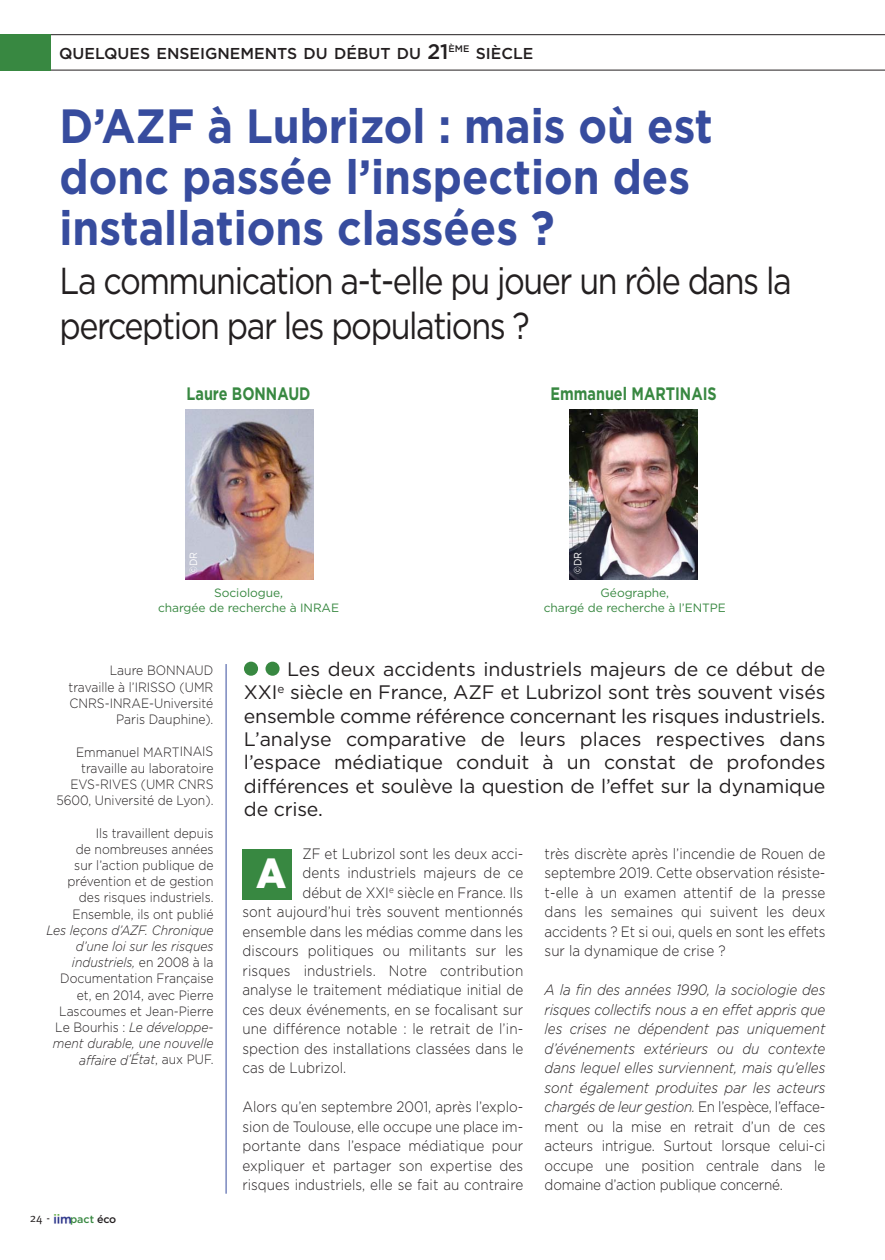
<style>
.page{position:relative;width:885px;height:1260px;background:#fff}
.page>*{position:absolute;margin:0;border:0;box-sizing:border-box;transform-origin:0 0}
.t1{font:700 48px/51px "Gotham";color:#374c9e;scale:.9 1}
.t2{font:900 42px "Gotham";color:#fff;scale:.9 1}
.t3{font:37.5px/45px "Gotham";letter-spacing:-.045em;color:#231f20;scale:.86 1}
.t4{font:19.5px/23.4px "Gotham";letter-spacing:-.01em;color:#231f20;text-align:justify}
.t5{font:700 18px "Gotham";color:#388841;scale:.8 1}
.t6{font:500 15.75px "Gotham";color:#231f20}
.t7{font:300 15px/19.5px "Gotham";color:#231f20;text-align:justify;scale:.9 1}
.t8{font:italic 300 15px/19.5px "Gotham";letter-spacing:-.005em;color:#231f20;text-align:justify;scale:.9 1}
.t9{font:300 13.5px/16.2px "Gotham";color:#231f20;text-align:right;scale:.9 1}
.t10{font:italic 300 13.5px/16.2px "Gotham";color:#231f20;text-align:right;scale:.9 1}
.t11{font:12px/14.4px "Gotham";letter-spacing:-.005em;color:#388841;text-align:center}
.t12{font:12px "Meta";color:#231f20}
.t13{font:500 10.8px "Gotham";color:#388841}
.t14{font:10.5px "Gotham";color:#fff;scale:.9 1}
.s1{font-size:21px}
.s2{font-style:normal}
.s3{color:#231f20}
</style>
<div class="page">
<img style="left:54px;top:1214px;width:16px;height:9px">
<hr style="left:225px;top:664px;width:1px;height:529px;background:#374c9e">
<div style="left:243px;top:848px;width:49px;height:51px;background:#388841"></div>
<svg style="left:51px;top:34px;width:833px;height:37px"></svg>
<div style="left:0;top:34px;width:51px;height:37px;background:#388841"></div>
<img style="left:186px;top:409px;width:127px;height:170px">
<img style="left:569px;top:409px;width:128px;height:170px">
<div style="left:244px;top:661px;width:14px;height:14px;background:#388841;border-radius:50%"></div>
<div style="left:265px;top:661px;width:14px;height:14px;background:#388841;border-radius:50%"></div>
<p class="t6" style="left:59px;top:46px;width:475px">QUELQUES ENSEIGNEMENTS DU DÉBUT DU <span class="s1">21</span><sup>ÈME</sup> SIÈCLE</p>
<h1 class="t1" style="left:60px;top:104px;width:727px">D’AZF à Lubrizol : mais où est donc passée l’inspection des installations classées ?</h1>
<h3 class="t3" style="left:59px;top:261px;width:852px">La communication a-t-elle pu jouer un rôle dans la perception par les populations ?</h3>
<p class="t5" style="left:186px;top:386px;width:156px">Laure BONNAUD</p>
<p class="t5" style="left:550px;top:386px;width:209px">Emmanuel MARTINAIS</p>
<p class="t14" style="left:189px;top:574px;width:26px;rotate:-90deg">©DR</p>
<p class="t14" style="left:572px;top:574px;width:26px;rotate:-90deg">©DR</p>
<p class="t11" style="left:158px;top:586px;width:182px">Sociologue,<br>chargée de recherche à INRAE</p>
<p class="t11" style="left:543px;top:586px;width:184px">Géographe,<br>chargé de recherche à l’ENTPE</p>
<p class="t9" style="left:68px;top:663px;width:162px">Laure BONNAUD travaille à l’IRISSO (UMR<br>CNRS-INRAE-Université<br>Paris Dauphine).</p>
<p class="t9" style="left:56px;top:744px;width:176px">Emmanuel MARTINAIS travaille au laboratoire<br>EVS-RIVES (UMR CNRS<br>5600, Université de Lyon).</p>
<p class="t9" style="left:68px;top:825px;width:164px">Ils travaillent depuis<br>de nombreuses années sur l’action publique de prévention et de gestion des risques industriels.<br>Ensemble, ils ont publié</p>
<p class="t10" style="left:46px;top:922px;width:187px">Les leçons d’AZF. Chronique d’une loi sur les risques industriels, <span class="s2">en 2008 à la<br>Documentation Française et, en 2014, avec Pierre<br>Lascoumes et Jean-Pierre<br>Le Bourhis :</span> Le développe&shy;ment durable, une nouvelle affaire d’État<span class="s2">, aux PUF.</span></p>
<p class="t12" style="left:30px;top:1211px;width:22px">24 -</p>
<p class="t13" style="left:70px;top:1214px;width:48px">pact <span class="s3">éco</span></p>
<p class="t4" style="left:244px;top:658px;width:583px;text-indent:43px">Les deux accidents industriels majeurs de ce début de XXI<sup>e</sup> siècle en France, AZF et Lubrizol sont très souvent visés ensemble comme référence concernant les risques industriels.<br>L’analyse comparative de leurs places respectives dans l’espace médiatique conduit à un constat de profondes différences et soulève la question de l’effet sur la dynamique de crise.</p>
<p class="t7" style="left:302px;top:844px;width:247px">ZF et Lubrizol sont les deux acci-</p>
<p class="t7" style="left:302px;top:864px;width:247px">dents industriels majeurs de ce</p>
<p class="t7" style="left:302px;top:883px;width:247px">début de XXI<sup>e</sup> siècle en France. Ils</p>
<p class="t7" style="left:242px;top:903px;width:313px">sont aujourd’hui très souvent mentionnés</p>
<p class="t7" style="left:242px;top:922px;width:313px">ensemble dans les médias comme dans les</p>
<p class="t7" style="left:242px;top:942px;width:313px">discours politiques ou militants sur les</p>
<p class="t7" style="left:242px;top:961px;width:313px">risques industriels. Notre contribution</p>
<p class="t7" style="left:242px;top:981px;width:313px">analyse le traitement médiatique initial de</p>
<p class="t7" style="left:242px;top:1000px;width:313px">ces deux événements, en se focalisant sur</p>
<p class="t7" style="left:242px;top:1020px;width:313px">une différence notable : le retrait de l’in-</p>
<p class="t7" style="left:242px;top:1039px;width:313px">spection des installations classées dans le</p>
<p class="t7" style="left:242px;top:1059px;width:117px">cas de Lubrizol.</p>
<p class="t7" style="left:242px;top:1098px;width:313px">Alors qu’en septembre 2001, après l’explo&shy;sion de Toulouse, elle occupe une place im&shy;portante dans l’espace médiatique pour expliquer et partager son expertise des risques industriels, elle se fait au contraire</p>
<h2 class="t2" style="left:256px;top:858px;width:35px">A</h2>
<p class="t7" style="left:544px;top:844px;width:313px">très discrète après l’incendie de Rouen de septembre 2019. Cette observation résiste&shy;t-elle à un examen attentif de la presse dans les semaines qui suivent les deux accidents ? Et si oui, quels en sont les effets sur la dynamique de crise ?</p>
<p class="t8" style="left:544px;top:981px;width:313px">A la fin des années 1990, la sociologie des risques collectifs nous a en effet appris que les crises ne dépendent pas uniquement d’événements extérieurs ou du contexte dans lequel elles surviennent, mais qu’elles sont également produites par les acteurs chargés de leur gestion. <span class="s2">En l’espèce, l’efface&shy;ment ou la mise en retrait d’un de ces acteurs intrigue. Surtout lorsque celui-ci occupe une position centrale dans le domaine d’action publique concerné.</span></p>
</div>
